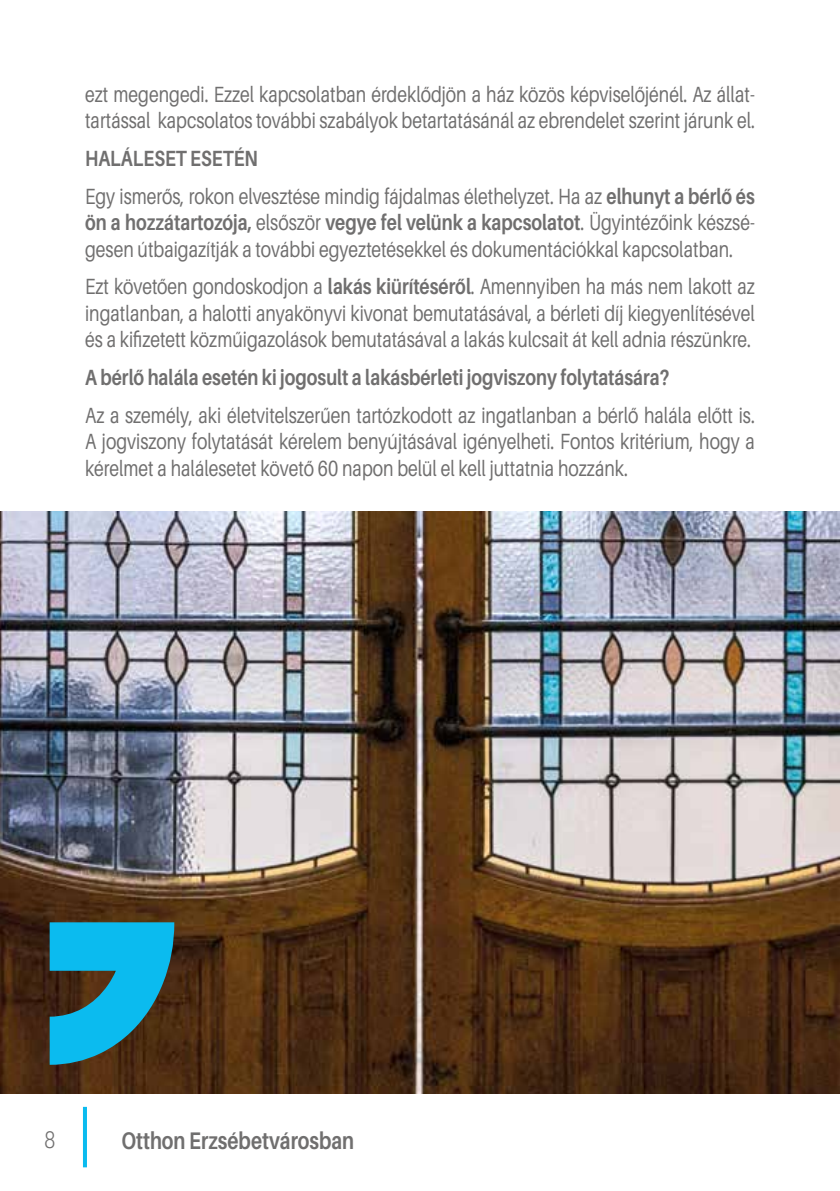
<style>
.page{position:relative;width:840px;height:1191px;background:#fff}
.page>*{position:absolute;margin:0;border:0;box-sizing:border-box;transform-origin:0 0}
.t1{font:700 24px "Aileron";color:#706f6f;scale:.8 1}
.t2{font:300 24px "Aileron";color:#706f6f;scale:.8 1}
.t3{font:22px/26.4px "Aileron";color:#706f6f;scale:.8 1}
.t4{font:700 22px "Aileron";color:#706f6f;scale:.8 1}
.s1{font-weight:700}
</style>
<div class="page">
<img style="left:0;top:512px;width:839px;height:581px">
<svg style="left:50px;top:922px;width:124px;height:142px;background:#1f8ca7"></svg>
<hr style="left:83px;top:1106px;width:4px;height:61px;background:#0bbbef">
<p class="t3" style="left:85px;top:81px;width:838px">ezt megengedi. Ezzel kapcsolatban érdeklődjön a ház közös képviselőjénél. Az állat&shy;tartással kapcsolatos további szabályok betartatásánál az ebrendelet szerint járunk el.</p>
<p class="t3" style="left:85px;top:140px;width:838px;line-height:37.8px"><span class="s1">HALÁLESET ESETÉN<br></span>Egy ismerős, rokon elvesztése mindig fájdalmas élethelyzet. Ha az <span class="s1">elhunyt a bérlő és</span></p>
<p class="t3" style="left:85px;top:210px;width:838px"><span class="s1">ön a hozzátartozója,</span> elsőször <span class="s1">vegye fel velünk a kapcsolatot</span>. Ügyintézőink készsé&shy;gesen útbaigazítják a további egyeztetésekkel és dokumentációkkal kapcsolatban.</p>
<p class="t3" style="left:85px;top:274px;width:838px;text-align:justify">Ezt követően gondoskodjon a <span class="s1">lakás kiürítéséről</span>. Amennyiben ha más nem lakott az ingatlanban, a halotti anyakönyvi kivonat bemutatásával, a bérleti díj kiegyenlítésével és a kifizetett közműigazolások bemutatásával a lakás kulcsait át kell adnia részünkre.</p>
<p class="t4" style="left:85px;top:365px;width:731px">A bérlő halála esetén ki jogosult a lakásbérleti jogviszony folytatására?</p>
<p class="t3" style="left:85px;top:402px;width:838px;text-align:justify">Az a személy, aki életvitelszerűen tartózkodott az ingatlanban a bérlő halála előtt is.<br>A jogviszony folytatását kérelem benyújtásával igényelheti. Fontos kritérium, hogy a kérelmet a halálesetet követő 60 napon belül el kell juttatnia hozzánk.</p>
<p class="t2" style="left:45px;top:1126px;width:15px">8</p>
<p class="t1" style="left:121px;top:1127px;width:292px">Otthon Erzsébetvárosban</p>
</div>
